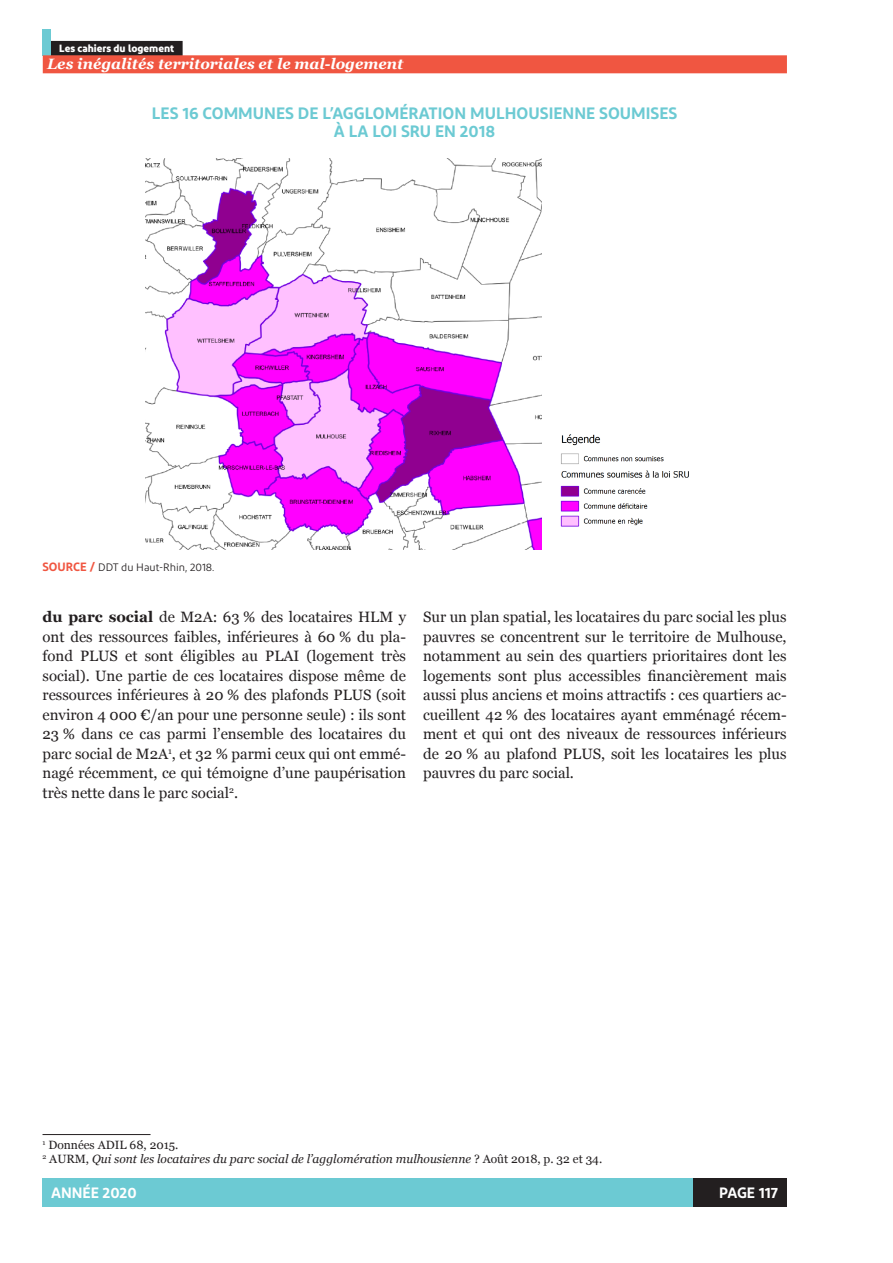
<style>
.page{position:relative;width:893px;height:1263px;background:#fff}
.page>*{position:absolute;margin:0;border:0;box-sizing:border-box;transform-origin:0 0}
.titre_tableau{font:600 16.5px/18px "Diodrum";color:#6ccad3;text-align:center}
.t1{font:15px/19.5px "Georgia";color:#231f20;text-align:justify}
.t2{font:italic 700 15px "Georgia";color:#fff}
.t3{font:600 15px "Diodrum";color:#fff}
.Notes_pieds_de_page{font:italic 12px "Georgia";color:#231f20}
.Notes_pieds_de_page-2{font:12px "Georgia";color:#231f20}
.t4{font:10.8px "Diodrum";color:#231f20}
.t5{font:700 10.5px "Diodrum";color:#fff}
.s1{font-weight:600;font-size:12px;color:#f05641}
.s2{font-weight:700}
.s3{font-style:normal}
</style>
<div class="page">
<div style="left:43px;top:1178px;width:744px;height:29px;background:#6ccad3"></div>
<div style="left:693px;top:1178px;width:94px;height:29px;background:#231f20"></div>
<div style="left:51px;top:41px;width:132px;height:15px;background:#231f20"></div>
<div style="left:43px;top:29px;width:8px;height:27px;background:#6ccad3"></div>
<div style="left:43px;top:55px;width:744px;height:18px;background:#f05641"></div>
<hr style="left:43px;top:1134px;width:108px;height:1px;background:#231f20">
<img style="left:145px;top:159px;width:397px;height:390px">
<img style="left:560px;top:434px;width:129px;height:93px">
<p class="t5" style="left:59px;top:41px;width:116px">Les cahiers du logement</p>
<p class="t2" style="left:47px;top:53px;width:358px">Les inégalités territoriales et le mal-logement</p>
<p class="titre_tableau" style="left:152px;top:103px;width:527px">LES 16 COMMUNES DE L’AGGLOMÉRATION MULHOUSIENNE SOUMISES<br>À LA LOI SRU EN 2018</p>
<h3 class="t4" style="left:43px;top:561px;width:173px"><span class="s1">SOURCE /</span> DDT du Haut-Rhin, 2018.</h3>
<p class="t1" style="left:43px;top:607px;width:365px"><span class="s2">du parc social</span> de M2A: 63 % des locataires HLM y ont des ressources faibles, inférieures à 60 % du pla&shy;fond PLUS et sont éligibles au PLAI (logement très social). Une partie de ces locataires dispose même de ressources inférieures à 20 % des plafonds PLUS (soit environ 4 000 €/an pour une personne seule) : ils sont 23 % dans ce cas parmi l’ensemble des locataires du parc social de M2A<sup>1</sup>, et 32 % parmi ceux qui ont emmé&shy;nagé récemment, ce qui témoigne d’une paupérisation très nette dans le parc social<sup>2</sup>.</p>
<p class="t1" style="left:423px;top:607px;width:365px">Sur un plan spatial, les locataires du parc social les plus pauvres se concentrent sur le territoire de Mulhouse, notamment au sein des quartiers prioritaires dont les logements sont plus accessibles financièrement mais aussi plus anciens et moins attractifs : ces quartiers ac&shy;cueillent 42 % des locataires ayant emménagé récem&shy;ment et qui ont des niveaux de ressources inférieurs de 20 % au plafond PLUS, soit les locataires les plus pauvres du parc social.</p>
<p class="Notes_pieds_de_page-2" style="left:43px;top:1136px;width:137px"><sup>1</sup> Données ADIL 68, 2015.</p>
<p class="Notes_pieds_de_page" style="left:43px;top:1150px;width:561px"><sup>2</sup> <span class="s3">AURM,</span> Qui sont les locataires du parc social de l’agglomération mulhousienne <span class="s3">? Août 2018, p. 32 et 34.</span></p>
<p class="t3" style="left:51px;top:1183px;width:87px">ANNÉE 2020</p>
<p class="t3" style="left:719px;top:1183px;width:61px">PAGE 117</p>
</div>
